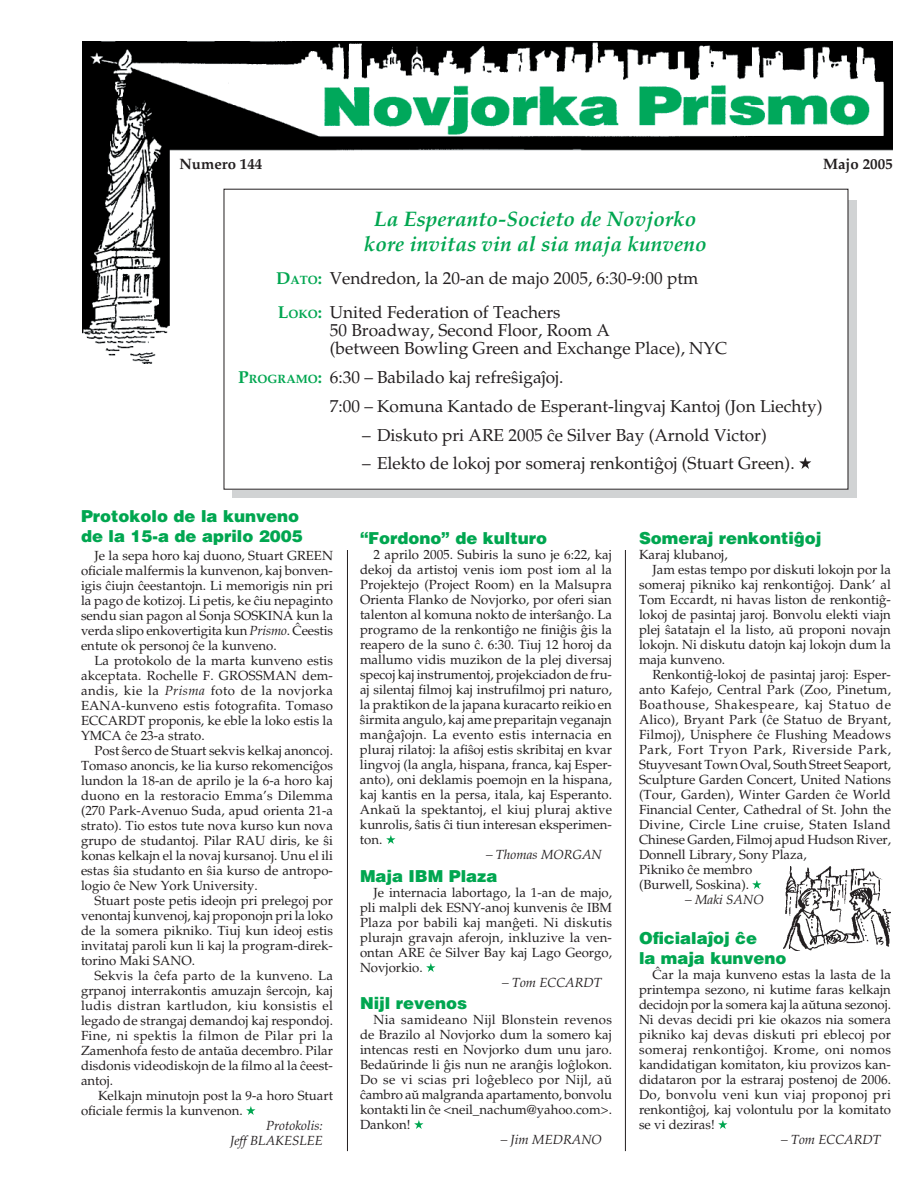
<style>
.page{position:relative;width:918px;height:1188px;background:#fff}
.page>*{position:absolute;margin:0;border:0;box-sizing:border-box;transform-origin:0 0}
.t1{font:italic 700 21px/25.2px "Eo Palatino";color:#00a650;text-align:center}
.t2{font:17.25px/34.2px "Eo Palatino";color:#231f20}
.t3{font:900 16.5px/19.8px "Eo Helvetica";color:#00a650}
.t4{font:700 15px "Eo Palatino";color:#231f20}
.t5{font:13.2px/15px "Eo Palatino";color:#231f20;text-align:justify}
.t6{font:italic 13.2px/15px "Eo Palatino";color:#231f20;text-align:right}
.t7{font:13.2px "Eo Palatino";letter-spacing:.025em;color:#231f20}
.t8{font:13.2px "Eo Palatino";letter-spacing:.05em;color:#231f20}
.t9{font:13.2px "Eo Palatino";letter-spacing:.045em;color:#231f20}
.t10{font:700 12.15px "Eo Palatino";color:#00a650}
.s1{font-size:17.25px}
.s2{font-style:italic}
</style>
<div class="page">
<hr style="left:625px;top:540px;width:1px;height:611px;background:#231f20">
<hr style="left:347px;top:540px;width:1px;height:611px;background:#231f20">
<div style="left:259px;top:416px;width:432px;height:134px;background:#fff"></div>
<img style="left:83px;top:41px;width:810px;height:323px">
<div style="left:233px;top:200px;width:624px;height:298px;background:#d1d3d4"></div>
<div style="left:224px;top:189px;width:624px;height:300px;background:#fff"></div>
<img style="left:783px;top:866px;width:108px;height:85px">
<p class="t4" style="left:179px;top:158px;width:84px">Numero 144</p>
<p class="t4" style="left:823px;top:158px;width:71px">Majo 2005</p>
<p class="t10" style="left:276px;top:275px;width:48px"><span class="s1">D</span>ATO<span class="s1">:</span></p>
<p class="t10" style="left:278px;top:310px;width:46px"><span class="s1">L</span>OKO<span class="s1">:</span></p>
<p class="t10" style="left:238px;top:374px;width:85px"><span class="s1">P</span>ROGRAMO<span class="s1">:</span></p>
<h1 class="t1" style="left:364px;top:209px;width:345px">La Esperanto-Societo de Novjorko kore invitas vin al sia maja kunveno</h1>
<h2 class="t2" style="left:330px;top:263px;width:370px">Vendredon, la 20-an de majo 2005, 6:30-9:00 ptm<br>United Federation of Teachers</h2>
<h2 class="t2" style="left:330px;top:324px;width:399px;line-height:18px">50 Broadway, Second Floor, Room A<br>(between Bowling Green and Exchange Place), NYC</h2>
<h2 class="t2" style="left:330px;top:365px;width:494px;line-height:28.8px">6:30 – Babilado kaj refreßiga∆oj.<br>7:00 – Komuna Kantado de Esperant-lingvaj Kantoj (Jon Liechty)</h2>
<h2 class="t2" style="left:362px;top:420px;width:406px">– Diskuto pri ARE 2005 çe Silver Bay (Arnold Victor)</h2>
<h2 class="t2" style="left:362px;top:449px;width:434px">– Elekto de lokoj por someraj renkonti©oj (Stuart Green).</h2>
<p class="t3" style="left:81px;top:508px;width:223px">Protokolo de la kunveno de la 15-a de aprilo 2005</p>
<p class="t5" style="left:81px;top:550px;width:254px;text-indent:13px">Je la sepa horo kaj duono, Stuart GREEN oficiale malfermis la kunvenon, kaj bonven&shy;igis çiujn çeestantojn. Li memorigis nin pri la pago de kotizoj. Li petis, ke çiu nepaginto sendu sian pagon al Sonja SOSKINA kun la verda slipo enkovertigita kun <span class="s2">Prismo</span>. Çeestis entute ok personoj çe la kunveno.</p>
<p class="t5" style="left:81px;top:655px;width:254px;text-indent:13px">La protokolo de la marta kunveno estis akceptata. Rochelle F. GROSSMAN dem&shy;andis, kie la <span class="s2">Prisma</span> foto de la novjorka EANA-kunveno estis fotografita. Tomaso ECCARDT proponis, ke eble la loko estis la YMCA çe 23-a strato.</p>
<p class="t5" style="left:81px;top:745px;width:254px;text-indent:13px">Post ßerco de Stuart sekvis kelkaj anoncoj.<br>Tomaso anoncis, ke lia kurso rekomenci©os lundon la 18-an de aprilo je la 6-a horo kaj duono en la restoracio Emma’s Dilemma (270 Park-Avenuo Suda, apud orienta 21-a strato). Tio estos tute nova kurso kun nova grupo de studantoj. Pilar RAU diris, ke ßi konas kelkajn el la novaj kursanoj. Unu el ili estas ßia studanto en ßia kurso de antropo&shy;logio çe New York University.</p>
<p class="t5" style="left:81px;top:895px;width:254px;text-indent:13px">Stuart poste petis ideojn pri prelegoj por venontaj kunvenoj, kaj proponojn pri la loko de la somera pikniko. Tiuj kun ideoj estis invitataj paroli kun li kaj la program-direk&shy;torino Maki SANO.</p>
<p class="t5" style="left:81px;top:970px;width:254px;text-indent:13px">Sekvis la çefa parto de la kunveno. La grpanoj interrakontis amuzajn ßercojn, kaj ludis distran kartludon, kiu konsistis el legado de strangaj demandoj kaj respondoj.<br>Fine, ni spektis la filmon de Pilar pri la Zamenhofa festo de antaüa decembro. Pilar disdonis videodiskojn de la filmo al la çeest&shy;antoj.</p>
<p class="t5" style="left:81px;top:1090px;width:254px;text-indent:17px">Kelkajn minutojn post la 9-a horo Stuart oficiale fermis la kunvenon.</p>
<p class="t6" style="left:230px;top:1120px;width:94px">Protokolis:<br>Jeff BLAKESLEE</p>
<p class="t3" style="left:360px;top:529px;width:189px">“Fordono” de kulturo</p>
<p class="t5" style="left:360px;top:549px;width:254px;text-indent:13px">2 aprilo 2005. Subiris la suno je 6:22, kaj dekoj da artistoj venis iom post iom al la Projektejo (Project Room) en la Malsupra Orienta Flanko de Novjorko, por oferi sian talenton al komuna nokto de interßan©o. La programo de la renkonti©o ne fini©is ©is la reapero de la suno ç. 6:30. Tiuj 12 horoj da mallumo vidis muzikon de la plej diversaj specoj kaj instrumentoj, projekciadon de fru&shy;aj silentaj filmoj kaj instrufilmoj pri naturo, la praktikon de la japana kuracarto reikio en ßirmita angulo, kaj ame preparitajn veganajn man©a∆ojn. La evento estis internacia en pluraj rilatoj: la afißoj estis skribitaj en kvar lingvoj (la angla, hispana, franca, kaj Esper&shy;anto), oni deklamis poemojn en la hispana, kaj kantis en la persa, itala, kaj Esperanto.<br>Ankaü la spektantoj, el kiuj pluraj aktive kunrolis, ßatis çi tiun interesan eksperimen&shy;ton.</p>
<p class="t6" style="left:486px;top:849px;width:117px">– Thomas MORGAN</p>
<p class="t3" style="left:360px;top:868px;width:139px">Maja IBM Plaza</p>
<p class="t5" style="left:360px;top:887px;width:254px;text-indent:13px">Je internacia labortago, la 1-an de majo, pli malpli dek ESNY-anoj kunvenis çe IBM Plaza por babili kaj man©eti. Ni diskutis plurajn gravajn aferojn, inkluzive la ven&shy;ontan ARE çe Silver Bay kaj Lago Georgo, Novjorkio.</p>
<p class="t6" style="left:502px;top:977px;width:101px">– Tom ECCARDT</p>
<p class="t3" style="left:360px;top:994px;width:109px">Nijl revenos</p>
<p class="t5" style="left:360px;top:1013px;width:254px;text-indent:13px">Nia samideano Nijl Blonstein revenos de Brazilo al Novjorko dum la somero kaj intencas resti en Novjorko dum unu jaro.<br>Bedaürinde li ©is nun ne aran©is lo©lokon.<br>Do se vi scias pri lo©ebleco por Nijl, aü çambro aü malgranda apartamento, bonvolu kontakti lin çe &lt;neil_nachum@yahoo.com&gt;.<br>Dankon!</p>
<p class="t6" style="left:501px;top:1133px;width:103px">– Jim MEDRANO</p>
<p class="t3" style="left:639px;top:529px;width:184px">Someraj renkonti©oj</p>
<p class="t5" style="left:639px;top:549px;width:90px">Karaj klubanoj,</p>
<p class="t5" style="left:652px;top:564px;width:240px">Jam estas tempo por diskuti lokojn por la</p>
<p class="t5" style="left:639px;top:579px;width:254px">someraj pikniko kaj renkonti©oj. Dank’ al</p>
<p class="t5" style="left:639px;top:594px;width:254px">Tom Eccardt, ni havas liston de renkonti©-</p>
<p class="t5" style="left:639px;top:609px;width:254px">lokoj de pasintaj jaroj. Bonvolu elekti viajn</p>
<p class="t5" style="left:639px;top:624px;width:253px">plej ßatatajn el la listo, aü proponi novajn</p>
<p class="t5" style="left:639px;top:639px;width:253px">lokojn. Ni diskutu datojn kaj lokojn dum la</p>
<p class="t5" style="left:639px;top:654px;width:88px">maja kunveno.</p>
<p class="t5" style="left:652px;top:669px;width:240px">Renkonti©-lokoj de pasintaj jaroj: Esper-</p>
<p class="t5" style="left:639px;top:684px;width:253px">anto Kafejo, Central Park (Zoo, Pinetum,</p>
<p class="t8" style="left:639px;top:699px;width:254px">Boathouse, Shakespeare, kaj Statuo de</p>
<p class="t5" style="left:639px;top:714px;width:254px">Alico), Bryant Park (çe Statuo de Bryant,</p>
<p class="t5" style="left:639px;top:729px;width:253px">Filmoj), Unisphere çe Flushing Meadows</p>
<p class="t9" style="left:639px;top:744px;width:254px">Park, Fort Tryon Park, Riverside Park,</p>
<p class="t5" style="left:639px;top:759px;width:254px">Stuyvesant Town Oval, South Street Seaport,</p>
<p class="t5" style="left:639px;top:774px;width:254px">Sculpture Garden Concert, United Nations</p>
<p class="t5" style="left:639px;top:789px;width:254px">(Tour, Garden), Winter Garden çe World</p>
<p class="t5" style="left:639px;top:804px;width:254px">Financial Center, Cathedral of St. John the</p>
<p class="t7" style="left:639px;top:819px;width:254px">Divine, Circle Line cruise, Staten Island</p>
<p class="t5" style="left:639px;top:834px;width:253px">Chinese Garden, Filmoj apud Hudson River,</p>
<p class="t5" style="left:639px;top:849px;width:169px">Donnell Library, Sony Plaza,</p>
<p class="t5" style="left:639px;top:864px;width:115px">Pikniko çe membro</p>
<p class="t5" style="left:639px;top:879px;width:112px">(Burwell, Soskina).</p>
<p class="t6" style="left:685px;top:894px;width:80px">– Maki SANO</p>
<p class="t3" style="left:639px;top:930px;width:149px">Oficiala∆oj çe<br>la maja kunveno</p>
<p class="t5" style="left:639px;top:968px;width:254px;text-indent:13px">Çar la maja kunveno estas la lasta de la printempa sezono, ni kutime faras kelkajn decidojn por la somera kaj la aütuna sezonoj.<br>Ni devas decidi pri kie okazos nia somera pikniko kaj devas diskuti pri eblecoj por someraj renkonti©oj. Krome, oni nomos kandidatigan komitaton, kiu provizos kan&shy;didataron por la estraraj postenoj de 2006.<br>Do, bonvolu veni kun viaj proponoj pri renkonti©oj, kaj volontulu por la komitato se vi deziras!</p>
<p class="t6" style="left:781px;top:1133px;width:101px">– Tom ECCARDT</p>
</div>
